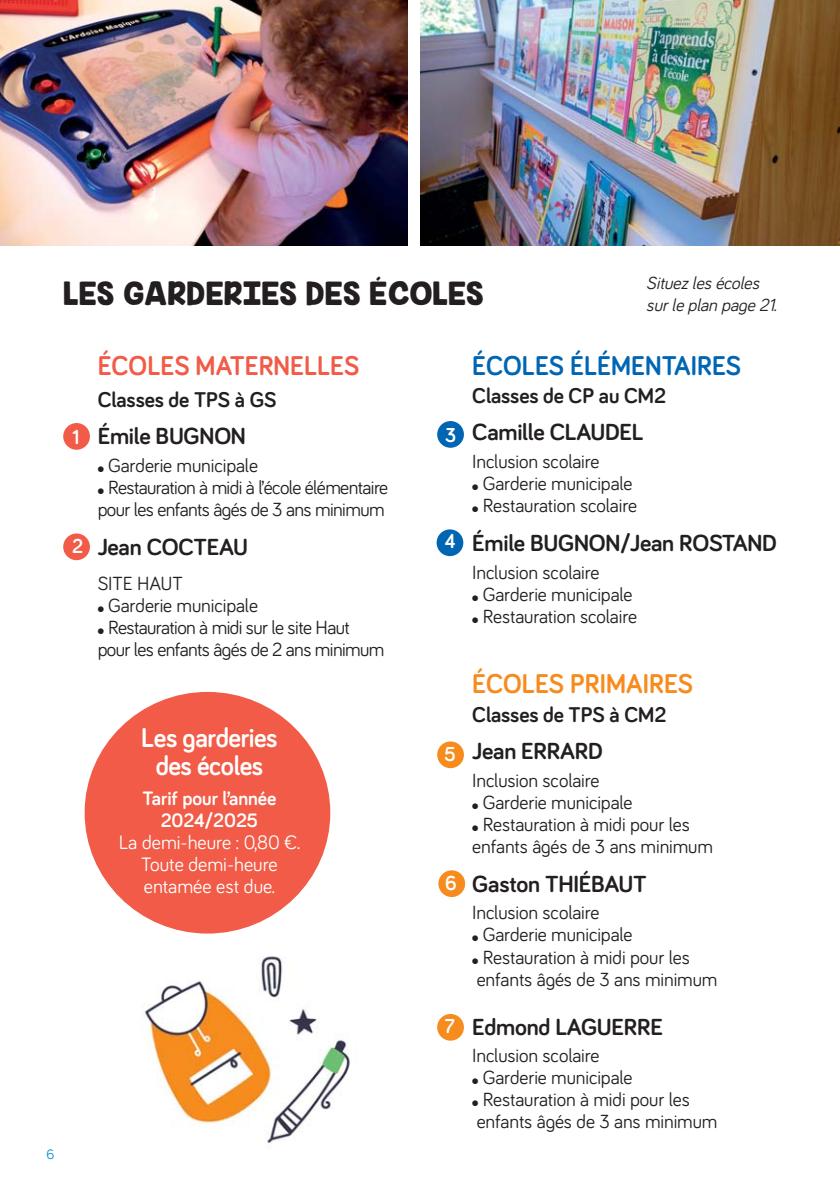
<style>
.page{position:relative;width:840px;height:1191px;background:#fff}
.page>*{position:absolute;margin:0;border:0;box-sizing:border-box;transform-origin:0 0}
.t1{font:30px "KG Inimitable Original";color:#231f20}
.t2{font:700 28px/27.4px "Bariol";letter-spacing:-.015em;color:#fff;text-align:center;scale:.95 1}
.t3{font:700 28px "Bariol";color:#0066b3;scale:.95 1}
.t4{font:700 28px "Bariol";color:#f15b47;scale:.95 1}
.t5{font:700 28px "Bariol";color:#f68b1e;scale:.95 1}
.t6{font:700 24px "Bariol";letter-spacing:-.01em;color:#231f20}
.t7{font:700 22px "Bariol";letter-spacing:-.005em;color:#231f20}
.t8{font:700 20.8px "Bariol";color:#fff;scale:.95 1}
.t9{font:20px/22px "Bariol";color:#fff;text-align:center}
.t10{font:700 20px/22px "Bariol";color:#fff;text-align:center}
.t11{font:19.6px/22px "Bariol";letter-spacing:-.005em;color:#231f20}
.t12{font:19.6px/22px "Bariol";letter-spacing:-.03em;color:#231f20}
.t13{font:italic 18px/22px "Bariol";color:#231f20}
.t14{font:14px "Bariol";color:#008fd4}
</style>
<div class="page">
<div style="left:84px;top:691px;width:246px;height:242px;background:#f15b47;border-radius:50%"></div>
<div style="left:63px;top:423px;width:27px;height:27px;background:#f15b47;border-radius:50%"></div>
<div style="left:63px;top:533px;width:27px;height:27px;background:#f15b47;border-radius:50%"></div>
<div style="left:437px;top:421px;width:26px;height:27px;background:#0066b3;border-radius:50%"></div>
<div style="left:436px;top:529px;width:27px;height:27px;background:#0066b3;border-radius:50%"></div>
<div style="left:437px;top:741px;width:26px;height:27px;background:#f68b1e;border-radius:50%"></div>
<div style="left:438px;top:870px;width:27px;height:27px;background:#f68b1e;border-radius:50%"></div>
<div style="left:437px;top:1014px;width:26px;height:26px;background:#f68b1e;border-radius:50%"></div>
<img style="left:0;top:0;width:407px;height:245px">
<img style="left:420px;top:0;width:419px;height:245px">
<img style="left:141px;top:956px;width:209px;height:188px">
<h1 class="t1" style="left:63px;top:277px;width:421px">LES GARDERIES DES ÉCOLES</h1>
<p class="t13" style="left:646px;top:272px;width:134px">Situez les écoles sur le plan page 21.</p>
<p class="t8" style="left:73px;top:425px;width:9px">1</p>
<p class="t8" style="left:72px;top:534px;width:13px">2</p>
<h2 class="t4" style="left:98px;top:349px;width:277px">ÉCOLES MATERNELLES</h2>
<p class="t7" style="left:98px;top:386px;width:180px">Classes de TPS à GS</p>
<p class="t6" style="left:98px;top:421px;width:150px">Émile BUGNON</p>
<p class="t11" style="left:98px;top:454px;width:162px">● Garderie municipale</p>
<p class="t12" style="left:98px;top:476px;width:292px">● Restauration à midi à l’école élémentaire pour les enfants âgés de 3 ans minimum</p>
<p class="t6" style="left:98px;top:532px;width:152px">Jean COCTEAU</p>
<p class="t11" style="left:98px;top:572px;width:87px">SITE HAUT</p>
<p class="t11" style="left:98px;top:594px;width:162px">● Garderie municipale</p>
<p class="t12" style="left:98px;top:616px;width:288px">● Restauration à midi sur le site Haut pour les enfants âgés de 2 ans minimum</p>
<h2 class="t2" style="left:141px;top:724px;width:145px">Les garderies des écoles</h2>
<p class="t10" style="left:142px;top:787px;width:135px">Tarif pour l’année<br>2024/2025</p>
<p class="t9" style="left:119px;top:831px;width:183px">La demi-heure : 0,80 €.<br>Toute demi-heure entamée est due.</p>
<p class="t14" style="left:46px;top:1145px;width:9px">6</p>
<p class="t8" style="left:445px;top:423px;width:13px">3</p>
<p class="t8" style="left:444px;top:528px;width:13px">4</p>
<h2 class="t3" style="left:472px;top:348px;width:284px">ÉCOLES ÉLÉMENTAIRES</h2>
<p class="t7" style="left:472px;top:383px;width:195px">Classes de CP au CM2</p>
<p class="t6" style="left:472px;top:418px;width:173px">Camille CLAUDEL</p>
<p class="t11" style="left:472px;top:450px;width:129px">Inclusion scolaire</p>
<p class="t11" style="left:472px;top:472px;width:162px">● Garderie municipale</p>
<p class="t11" style="left:472px;top:494px;width:166px">● Restauration scolaire</p>
<p class="t6" style="left:472px;top:529px;width:306px">Émile BUGNON/Jean ROSTAND</p>
<p class="t11" style="left:472px;top:561px;width:129px">Inclusion scolaire</p>
<p class="t11" style="left:472px;top:583px;width:162px">● Garderie municipale</p>
<p class="t11" style="left:472px;top:605px;width:166px">● Restauration scolaire</p>
<p class="t8" style="left:444px;top:741px;width:14px">5</p>
<p class="t8" style="left:445px;top:870px;width:14px">6</p>
<p class="t8" style="left:444px;top:1014px;width:12px">7</p>
<h2 class="t5" style="left:472px;top:667px;width:234px">ÉCOLES PRIMAIRES</h2>
<p class="t7" style="left:472px;top:701px;width:195px">Classes de TPS à CM2</p>
<p class="t6" style="left:472px;top:737px;width:132px">Jean ERRARD</p>
<p class="t11" style="left:472px;top:769px;width:129px">Inclusion scolaire</p>
<p class="t11" style="left:472px;top:791px;width:162px">● Garderie municipale</p>
<p class="t11" style="left:472px;top:813px;width:242px">● Restauration à midi pour les enfants âgés de 3 ans minimum</p>
<p class="t6" style="left:472px;top:869px;width:176px">Gaston THIÉBAUT</p>
<p class="t11" style="left:472px;top:901px;width:129px">Inclusion scolaire</p>
<p class="t11" style="left:472px;top:923px;width:162px">● Garderie municipale</p>
<p class="t11" style="left:472px;top:945px;width:246px">● Restauration à midi pour les enfants âgés de 3 ans minimum</p>
<p class="t6" style="left:472px;top:1012px;width:192px">Edmond LAGUERRE</p>
<p class="t11" style="left:472px;top:1044px;width:129px">Inclusion scolaire</p>
<p class="t11" style="left:472px;top:1066px;width:162px">● Garderie municipale</p>
<p class="t11" style="left:472px;top:1088px;width:246px">● Restauration à midi pour les enfants âgés de 3 ans minimum</p>
</div>
